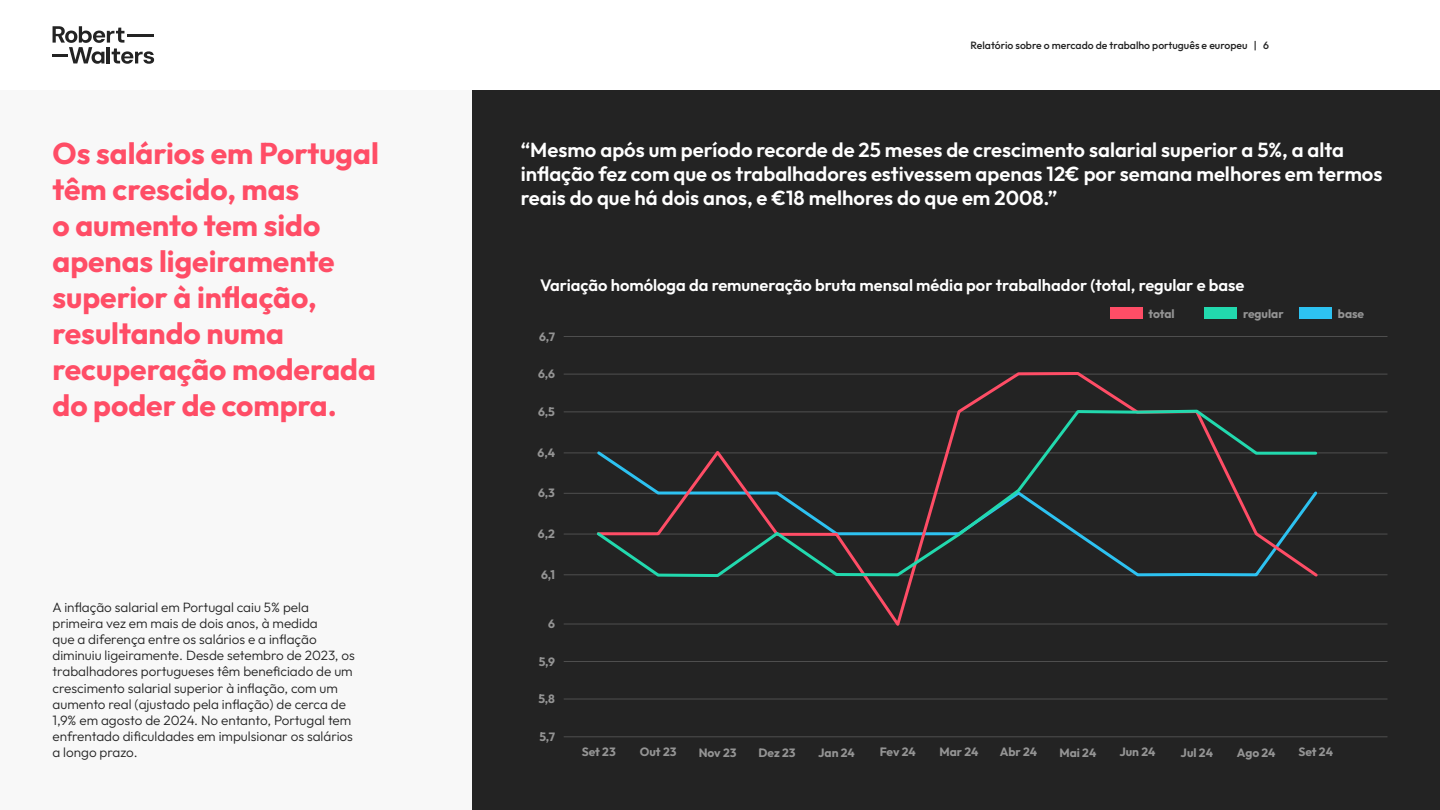
<style>
.page{position:relative;width:1440px;height:810px;background:#fff}
.page>*{position:absolute;margin:0;border:0;box-sizing:border-box;transform-origin:0 0}
.t1{font:700 30px/36px "Outfit";color:#ff4d66}
.t2{font:600 20.25px/24.3px "Outfit";color:#fff}
.t3{font:600 16.5px "Outfit";color:#fff}
.t4{font:300 13.5px/16.2px "Outfit";color:#232323}
.t5{font:700 12px "Outfit";color:#949494}
.t6{font:500 10.5px "Outfit";color:#232323}
</style>
<div class="page">
<div style="left:0;top:90px;width:1440px;height:720px;background:#f8f8f8"></div>
<hr style="left:52px;top:54px;width:16px;height:3px;background:#232323">
<svg style="left:53px;top:26px;width:101px;height:38px"></svg>
<div style="left:472px;top:90px;width:968px;height:720px;background:#232323"></div>
<hr style="left:564px;top:534px;width:823px;height:1px;background:#4f4f4f">
<hr style="left:564px;top:575px;width:823px;height:1px;background:#4f4f4f">
<hr style="left:564px;top:624px;width:823px;height:1px;background:#4f4f4f">
<hr style="left:564px;top:661px;width:823px;height:1px;background:#4f4f4f">
<hr style="left:564px;top:699px;width:823px;height:1px;background:#4f4f4f">
<hr style="left:564px;top:737px;width:823px;height:1px;background:#4f4f4f">
<hr style="left:564px;top:493px;width:823px;height:1px;background:#4f4f4f">
<hr style="left:564px;top:453px;width:823px;height:1px;background:#4f4f4f">
<hr style="left:564px;top:412px;width:823px;height:1px;background:#4f4f4f">
<hr style="left:564px;top:374px;width:823px;height:1px;background:#4f4f4f">
<div style="left:1110px;top:308px;width:33px;height:11px;background:#ff4d66"></div>
<div style="left:1204px;top:308px;width:33px;height:11px;background:#22d9ae"></div>
<div style="left:1299px;top:308px;width:33px;height:11px;background:#2dc2f1"></div>
<hr style="left:564px;top:336px;width:823px;height:1px;background:#4f4f4f">
<svg style="left:595px;top:372px;width:725px;height:254px"></svg>
<svg style="left:594px;top:408px;width:725px;height:171px"></svg>
<h1 class="t1" style="left:52px;top:136px;width:328px">Os salários em Portugal têm crescido, mas<br>o aumento tem sido apenas ligeiramente superior à inflação, resultando numa recuperação moderada do poder de compra.</h1>
<p class="t4" style="left:52px;top:599px;width:304px">A inflação salarial em Portugal caiu 5% pela primeira vez em mais de dois anos, à medida<br>que a diferença entre os salários e a inflação diminuiu ligeiramente. Desde setembro de 2023, os trabalhadores portugueses têm beneficiado de um crescimento salarial superior à inflação, com um aumento real (ajustado pela inflação) de cerca de 1,9% em agosto de 2024. No entanto, Portugal tem enfrentado dificuldades em impulsionar os salários a longo prazo.</p>
<p class="t6" style="left:971px;top:38px;width:300px">Relatório sobre o mercado de trabalho português e europeu | 6</p>
<h2 class="t2" style="left:521px;top:138px;width:863px">“Mesmo após um período recorde de 25 meses de crescimento salarial superior a 5%, a alta inflação fez com que os trabalhadores estivessem apenas 12€ por semana melhores em termos reais do que há dois anos, e €18 melhores do que em 2008.”</h2>
<p class="t3" style="left:540px;top:274px;width:706px">Variação homóloga da remuneração bruta mensal média por trabalhador (total, regular e base</p>
<p class="t5" style="left:539px;top:329px;width:17px">6,7</p>
<p class="t5" style="left:538px;top:366px;width:18px">6,6</p>
<p class="t5" style="left:538px;top:404px;width:18px">6,5</p>
<p class="t5" style="left:538px;top:445px;width:19px">6,4</p>
<p class="t5" style="left:538px;top:485px;width:18px">6,3</p>
<p class="t5" style="left:538px;top:526px;width:19px">6,2</p>
<p class="t5" style="left:541px;top:567px;width:15px">6,1</p>
<p class="t5" style="left:548px;top:616px;width:8px">6</p>
<p class="t5" style="left:539px;top:654px;width:18px">5,9</p>
<p class="t5" style="left:538px;top:691px;width:18px">5,8</p>
<p class="t5" style="left:539px;top:729px;width:17px">5,7</p>
<p class="t5" style="left:1148px;top:305px;width:28px">total</p>
<p class="t5" style="left:1243px;top:305px;width:42px">regular</p>
<p class="t5" style="left:1338px;top:305px;width:28px">base</p>
<p class="t5" style="left:758px;top:744px;width:39px">Dez 23</p>
<p class="t5" style="left:818px;top:745px;width:38px">Jan 24</p>
<p class="t5" style="left:880px;top:744px;width:38px">Fev 24</p>
<p class="t5" style="left:939px;top:744px;width:41px">Mar 24</p>
<p class="t5" style="left:1000px;top:744px;width:39px">Abr 24</p>
<p class="t5" style="left:1059px;top:745px;width:38px">Mai 24</p>
<p class="t5" style="left:1119px;top:744px;width:38px">Jun 24</p>
<p class="t5" style="left:1181px;top:745px;width:34px">Jul 24</p>
<p class="t5" style="left:640px;top:744px;width:38px">Out 23</p>
<p class="t5" style="left:582px;top:744px;width:35px">Set 23</p>
<p class="t5" style="left:699px;top:744px;width:39px">Nov 23</p>
<p class="t5" style="left:1237px;top:745px;width:40px">Ago 24</p>
<p class="t5" style="left:1298px;top:744px;width:36px">Set 24</p>
</div>
